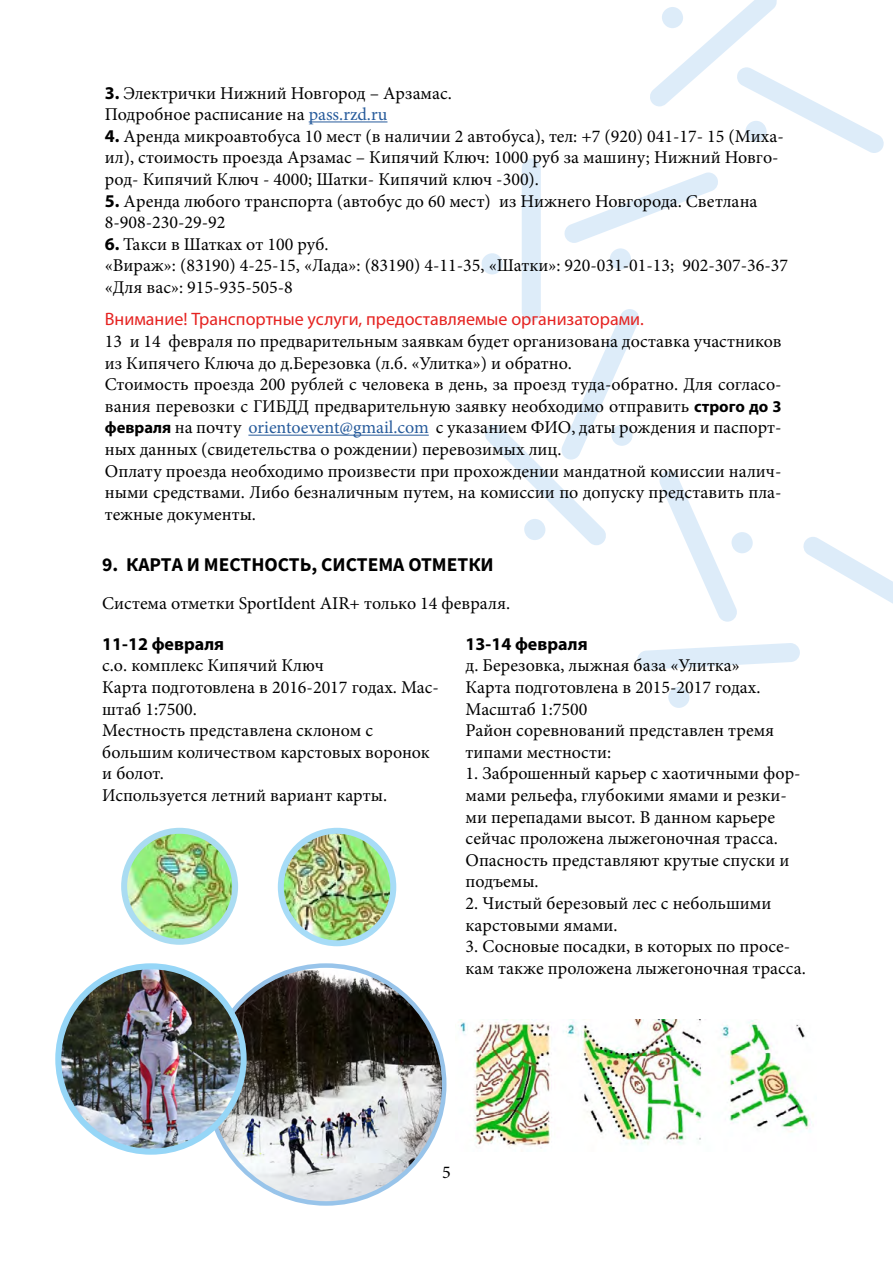
<style>
.page{position:relative;width:893px;height:1263px;background:#fff}
.page>*{position:absolute;margin:0;border:0;box-sizing:border-box;transform-origin:0 0}
.t1{font:700 19.5px "Source Sans Pro";color:#000}
.t2{font:18px/21.6px "Minion Pro";color:#000}
.t3{font:18px "Myriad Pro";color:#e52321}
.t4{font:700 18px "Myriad Pro";color:#000}
.s1{font-family:"Myriad Pro";font-weight:700}
.s2{color:#275b9b}
.s3{font-family:"Myriad Pro";font-weight:700;font-size:16.5px}
</style>
<div class="page">
<div style="left:522px;top:158px;width:19px;height:163px;background:#ddecf9;border-radius:10px"></div>
<svg style="left:564px;top:172px;width:154px;height:71px"></svg>
<svg style="left:650px;top:0;width:234px;height:153px"></svg>
<svg style="left:803px;top:537px;width:90px;height:67px"></svg>
<svg style="left:637px;top:643px;width:163px;height:27px"></svg>
<svg style="left:659px;top:471px;width:78px;height:151px"></svg>
<div style="left:481px;top:253px;width:22px;height:21px;background:#ddecf9;border-radius:50%"></div>
<div style="left:610px;top:248px;width:21px;height:22px;background:#ddecf9;border-radius:50%"></div>
<div style="left:662px;top:7px;width:21px;height:21px;background:#ddecf9;border-radius:50%"></div>
<div style="left:745px;top:121px;width:22px;height:21px;background:#ddecf9;border-radius:50%"></div>
<div style="left:668px;top:687px;width:22px;height:21px;background:#ddecf9;border-radius:50%"></div>
<div style="left:731px;top:532px;width:22px;height:21px;background:#ddecf9;border-radius:50%"></div>
<svg style="left:485px;top:309px;width:154px;height:236px"></svg>
<div style="left:524px;top:519px;width:22px;height:21px;background:#ddecf9;border-radius:50%"></div>
<div style="left:611px;top:425px;width:22px;height:21px;background:#ddecf9;border-radius:50%"></div>
<hr style="left:248px;top:435px;width:181px;height:1px;background:#275b9b">
<img style="left:124px;top:831px;width:111px;height:111px;border-radius:55px">
<div style="left:121px;top:828px;width:117px;height:117px;border:6px solid #aadcf2;border-radius:50%"></div>
<img style="left:281px;top:831px;width:112px;height:112px;border-radius:56px">
<div style="left:278px;top:828px;width:118px;height:118px;border:6px solid #a7dcf7;border-radius:50%"></div>
<img style="left:458px;top:1020px;width:354px;height:128px">
<img style="left:226px;top:970px;width:218px;height:232px">
<hr style="left:309px;top:121px;width:78px;height:1px;background:#275b9b">
<img style="left:62px;top:970px;width:181px;height:182px">
<div style="left:55px;top:963px;width:192px;height:192px;border:6px solid #96d6f7;border-radius:50%"></div>
<p class="t2" style="left:105px;top:82px;width:348px"><span class="s1">3.</span> Электрички Нижний Новгород – Арзамас.<br>Подробное расписание на <span class="s2">pass.rzd.ru</span></p>
<p class="t2" style="left:105px;top:125px;width:681px"><span class="s1">4.</span> Аренда микроавтобуса 10 мест (в наличии 2 автобуса), тел: +7 (920) 041-17- 15 (Миха&shy;ил), стоимость проезда Арзамас – Кипячий Ключ: 1000 руб за машину; Нижний Новго&shy;род- Кипячий Ключ - 4000; Шатки- Кипячий ключ -300).</p>
<p class="t2" style="left:105px;top:190px;width:654px"><span class="s1">5.</span> Аренда любого транспорта (автобус до 60 мест) из Нижнего Новгорода. Светлана<br>8-908-230-29-92</p>
<p class="t2" style="left:105px;top:233px;width:685px"><span class="s1">6.</span> Такси в Шатках от 100 руб.<br>«Вираж»: (83190) 4-25-15, «Лада»: (83190) 4-11-35, «Шатки»: 920-031-01-13; 902-307-36-37 «Для вас»: 915-935-505-8</p>
<p class="t3" style="left:105px;top:308px;width:541px">Внимание! Транспортные услуги, предоставляемые организаторами.</p>
<p class="t2" style="left:105px;top:330px;width:678px">13 и 14 февраля по предварительным заявкам будет организована доставка участников из Кипячего Ключа до д.Березовка (л.б. «Улитка») и обратно.<br>Стоимость проезда 200 рублей с человека в день, за проезд туда-обратно. Для согласо&shy;вания перевозки с ГИБДД предварительную заявку необходимо отправить <span class="s3">строго до 3 февраля</span> на почту <span class="s2">orientoevent@gmail.com</span> с указанием ФИО, даты рождения и паспорт&shy;ных данных (свидетельства о рождении) перевозимых лиц.<br>Оплату проезда необходимо произвести при прохождении мандатной комиссии налич&shy;ными средствами. Либо безналичным путем, на комиссии по допуску представить пла&shy;тежные документы.</p>
<p class="t1" style="left:102px;top:552px;width:393px">9. КАРТА И МЕСТНОСТЬ, СИСТЕМА ОТМЕТКИ</p>
<p class="t2" style="left:102px;top:593px;width:409px">Система отметки SportIdent AIR+ только 14 февраля.</p>
<p class="t4" style="left:102px;top:632px;width:123px">11-12 февраля</p>
<p class="t2" style="left:102px;top:655px;width:338px">с.о. комплекс Кипячий Ключ<br>Карта подготовлена в 2016-2017 годах. Мас&shy;штаб 1:7500.<br>Местность представлена склоном с большим количеством карстовых воронок и болот.<br>Используется летний вариант карты.</p>
<p class="t4" style="left:466px;top:632px;width:123px">13-14 февраля</p>
<p class="t2" style="left:466px;top:655px;width:310px">д. Березовка, лыжная база «Улитка»<br>Карта подготовлена в 2015-2017 годах.<br>Масштаб 1:7500<br>Район соревнований представлен тремя типами местности:</p>
<p class="t2" style="left:466px;top:763px;width:336px">1. Заброшенный карьер с хаотичными фор&shy;мами рельефа, глубокими ямами и резки&shy;ми перепадами высот. В данном карьере сейчас проложена лыжегоночная трасса.<br>Опасность представляют крутые спуски и подъемы.</p>
<p class="t2" style="left:466px;top:892px;width:307px">2. Чистый березовый лес с небольшими карстовыми ямами.</p>
<p class="t2" style="left:466px;top:936px;width:342px">3. Сосновые посадки, в которых по просе&shy;кам также проложена лыжегоночная трасса.</p>
<p class="t2" style="left:442px;top:1162px;width:10px">5</p>
</div>
